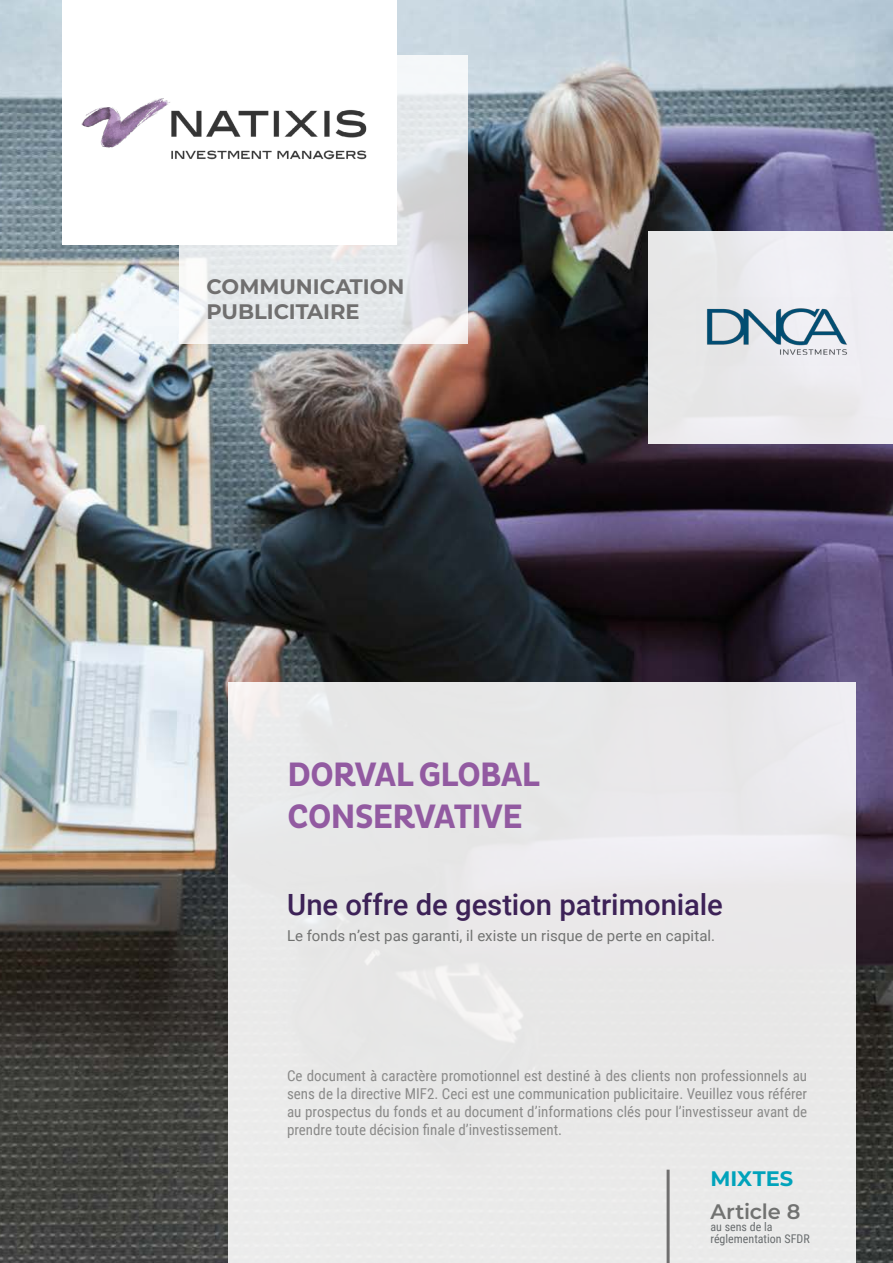
<style>
.page{position:relative;width:893px;height:1263px;background:#fff}
.page>*{position:absolute;margin:0;border:0;box-sizing:border-box;transform-origin:0 0}
.t1{font:700 34.5px/41.4px "Pluto Cond";letter-spacing:-.035em;color:#925aa1}
.t2{font:500 29.25px "Roboto";letter-spacing:-.005em;color:#3d2257}
.t3{font:700 21px/25.2px "Montserrat";color:#706f6f}
.t4{font:600 21px "Montserrat";letter-spacing:-.005em;color:#717271}
.t5{font:700 21px "Montserrat";color:#00a3bb}
.t6{font:15px/18px "Roboto Condensed";color:#8a8a89;text-align:justify}
.t7{font:15px "Roboto";letter-spacing:.005em;color:#717271}
.t8{font:12px/12px "Roboto Condensed";color:#696d6f}
</style>
<div class="page">
<img style="left:0;top:0;width:893px;height:1263px">
<div style="left:228px;top:683px;width:627px;height:580px;background:#e9e8e9"></div>
<div style="left:62px;top:0;width:335px;height:245px;background:#fff"></div>
<svg style="left:179px;top:55px;width:289px;height:289px"></svg>
<img style="left:81px;top:86px;width:298px;height:82px">
<div style="left:648px;top:231px;width:245px;height:212px;background:#ebeaed"></div>
<hr style="left:667px;top:1170px;width:3px;height:93px;background:#706f6f">
<img style="left:706px;top:308px;width:141px;height:47px">
<h3 class="t3" style="left:207px;top:272px;width:199px">COMMUNICATION<br>PUBLICITAIRE</h3>
<h1 class="t1" style="left:287px;top:755px;width:254px">DORVAL GLOBAL<br>CONSERVATIVE</h1>
<h2 class="t2" style="left:287px;top:884px;width:437px">Une offre de gestion patrimoniale</h2>
<p class="t7" style="left:287px;top:925px;width:430px">Le fonds n’est pas garanti, il existe un risque de perte en capital.</p>
<p class="t6" style="left:287px;top:1066px;width:522px">Ce document à caractère promotionnel est destiné à des clients non professionnels au sens de la directive MIF2. Ceci est une communication publicitaire. Veuillez vous référer au prospectus du fonds et au document d’informations clés pour l’investisseur avant de prendre toute décision finale d’investissement.</p>
<h3 class="t5" style="left:710px;top:1163px;width:84px">MIXTES</h3>
<h3 class="t4" style="left:710px;top:1197px;width:91px">Article 8</h3>
<p class="t8" style="left:710px;top:1221px;width:101px">au sens de la réglementation SFDR</p>
</div>
